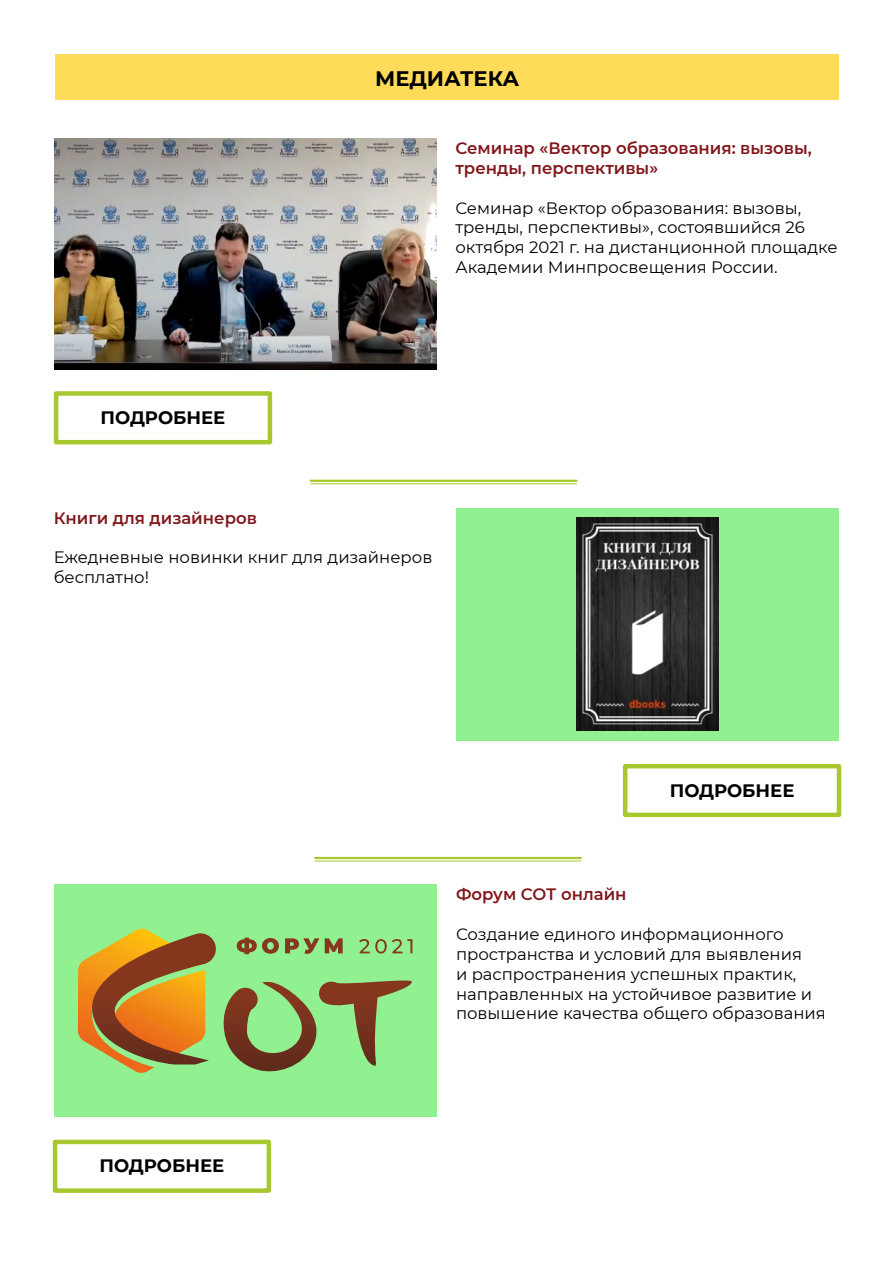
<style>
.page{position:relative;width:893px;height:1263px;background:#fff}
.page>*{position:absolute;margin:0;border:0;box-sizing:border-box;transform-origin:0 0}
.t1{font:700 21px "Montserrat";color:#000}
.t2{font:700 18px "Montserrat";color:#000}
.t3{font:16.5px/19.8px "Montserrat";color:#000}
.t4{font:600 16.5px/19.8px "Montserrat";color:#82171b}
</style>
<div class="page">
<div style="left:55px;top:54px;width:784px;height:45px;background:#ffdb5a"></div>
<div style="left:54px;top:391px;width:218px;height:53px;border:4px solid #a8c830"></div>
<div style="left:623px;top:764px;width:218px;height:53px;border:4px solid #a8c830"></div>
<hr style="left:311px;top:480px;width:265px;height:2px;background:#a8c830">
<hr style="left:311px;top:483px;width:265px;height:1px;background:#a8c830">
<hr style="left:315px;top:857px;width:266px;height:2px;background:#a8c830">
<hr style="left:315px;top:861px;width:266px;height:1px;background:#a8c830">
<div style="left:53px;top:1140px;width:218px;height:53px;border:4px solid #a8c830"></div>
<div style="left:54px;top:884px;width:382px;height:233px;background:#91f08f"></div>
<svg style="left:237px;top:937px;width:42px;height:17px"></svg>
<svg style="left:285px;top:938px;width:34px;height:16px"></svg>
<svg style="left:325px;top:938px;width:18px;height:15px"></svg>
<svg style="left:359px;top:939px;width:53px;height:14px"></svg>
<svg style="left:77px;top:929px;width:139px;height:144px"></svg>
<svg style="left:224px;top:980px;width:188px;height:92px"></svg>
<img style="left:54px;top:138px;width:382px;height:232px">
<div style="left:456px;top:508px;width:382px;height:232px;background:#91f08f"></div>
<img style="left:576px;top:517px;width:143px;height:214px">
<p class="t1" style="left:375px;top:63px;width:146px">МЕДИАТЕКА</p>
<p class="t4" style="left:455px;top:138px;width:358px">Семинар «Вектор образования: вызовы, тренды, перспективы»</p>
<p class="t3" style="left:455px;top:197px;width:384px">Семинар «Вектор образования: вызовы, тренды, перспективы», состоявшийся 26 октября 2021 г. на дистанционной площадке Академии Минпросвещения России.</p>
<p class="t2" style="left:101px;top:404px;width:126px">ПОДРОБНЕЕ</p>
<p class="t4" style="left:54px;top:507px;width:205px">Книги для дизайнеров</p>
<p class="t3" style="left:54px;top:547px;width:380px">Ежедневные новинки книг для дизайнеров бесплатно!</p>
<p class="t2" style="left:100px;top:1153px;width:126px">ПОДРОБНЕЕ</p>
<p class="t2" style="left:670px;top:777px;width:126px">ПОДРОБНЕЕ</p>
<p class="t4" style="left:456px;top:884px;width:172px">Форум СОТ онлайн</p>
<p class="t3" style="left:456px;top:924px;width:371px">Создание единого информационного пространства и условий для выявления<br>и распространения успешных практик, направленных на устойчивое развитие и повышение качества общего образования</p>
</div>
